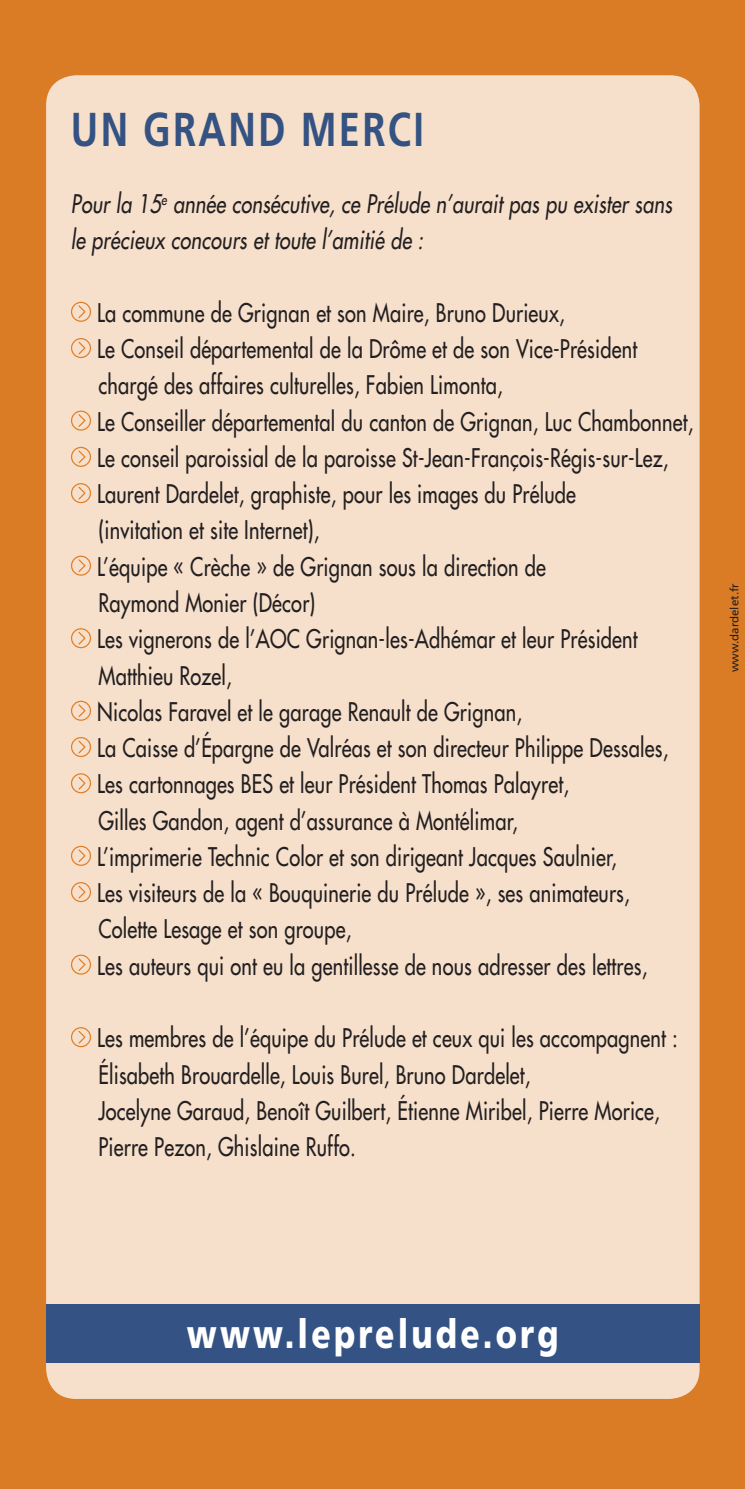
<style>
.page{position:relative;width:745px;height:1489px;background:#fff}
.page>*{position:absolute;margin:0;border:0;box-sizing:border-box;transform-origin:0 0}
.t1{font:700 47.5px "Frutiger";letter-spacing:.06em;color:#345282;scale:.8 1}
.t2{font:900 40px "Frutiger";letter-spacing:.1em;color:#fff;scale:.79 1}
.t3{font:25px/36.2px "Futura";letter-spacing:.01em;color:#231f20;scale:.8 1}
.t4{font:italic 25px/36.2px "Futura";letter-spacing:.01em;color:#231f20;scale:.8 1}
.t5{font:11.5px "Frutiger";color:#231f20}
</style>
<div class="page">
<div style="left:0;top:0;width:744px;height:1488px;background:#da7b25"></div>
<div style="left:46px;top:75px;width:653px;height:1323px;background:#f6e0cc;border-radius:30px"></div>
<div style="left:46px;top:1304px;width:653px;height:58px;background:#345384"></div>
<svg style="left:71px;top:302px;width:20px;height:20px"></svg>
<svg style="left:71px;top:338px;width:20px;height:20px"></svg>
<svg style="left:71px;top:410px;width:20px;height:20px"></svg>
<svg style="left:71px;top:447px;width:20px;height:20px"></svg>
<svg style="left:71px;top:483px;width:20px;height:20px"></svg>
<svg style="left:71px;top:555px;width:20px;height:20px"></svg>
<svg style="left:71px;top:628px;width:20px;height:20px"></svg>
<svg style="left:71px;top:700px;width:20px;height:20px"></svg>
<svg style="left:71px;top:737px;width:20px;height:20px"></svg>
<svg style="left:71px;top:773px;width:20px;height:20px"></svg>
<svg style="left:71px;top:845px;width:20px;height:20px"></svg>
<svg style="left:71px;top:882px;width:20px;height:20px"></svg>
<svg style="left:71px;top:954px;width:20px;height:20px"></svg>
<svg style="left:71px;top:1027px;width:20px;height:20px"></svg>
<h1 class="t1" style="left:71px;top:102px;width:442px">UN GRAND MERCI</h1>
<p class="t4" style="left:71px;top:185px;width:752px">Pour la 15<sup>e</sup> année consécutive, ce Prélude n’aurait pas pu exister sans le précieux concours et toute l’amitié de :</p>
<p class="t3" style="left:97px;top:294px;width:746px">La commune de Grignan et son Maire, Bruno Durieux,<br>Le Conseil départemental de la Drôme et de son Vice-Président chargé des affaires culturelles, Fabien Limonta,<br>Le Conseiller départemental du canton de Grignan, Luc Chambonnet, Le conseil paroissial de la paroisse St-Jean-François-Régis-sur-Lez, Laurent Dardelet, graphiste, pour les images du Prélude<br>(invitation et site Internet),<br>L’équipe « Crèche » de Grignan sous la direction de<br>Raymond Monier (Décor)<br>Les vignerons de l’AOC Grignan-les-Adhémar et leur Président Matthieu Rozel,<br>Nicolas Faravel et le garage Renault de Grignan,<br>La Caisse d’Épargne de Valréas et son directeur Philippe Dessales, Les cartonnages BES et leur Président Thomas Palayret,<br>Gilles Gandon, agent d’assurance à Montélimar,<br>L’imprimerie Technic Color et son dirigeant Jacques Saulnier,<br>Les visiteurs de la « Bouquinerie du Prélude », ses animateurs, Colette Lesage et son groupe,<br>Les auteurs qui ont eu la gentillesse de nous adresser des lettres,</p>
<p class="t3" style="left:97px;top:1019px;width:727px">Les membres de l’équipe du Prélude et ceux qui les accompagnent :<br>Élisabeth Brouardelle, Louis Burel, Bruno Dardelet,<br>Jocelyne Garaud, Benoît Guilbert, Étienne Miribel, Pierre Morice, Pierre Pezon, Ghislaine Ruffo.</p>
<p class="t5" style="left:727px;top:672px;width:90px;rotate:-90deg">www.dardelet.fr</p>
<h2 class="t2" style="left:187px;top:1309px;width:472px">www.leprelude.org</h2>
</div>
